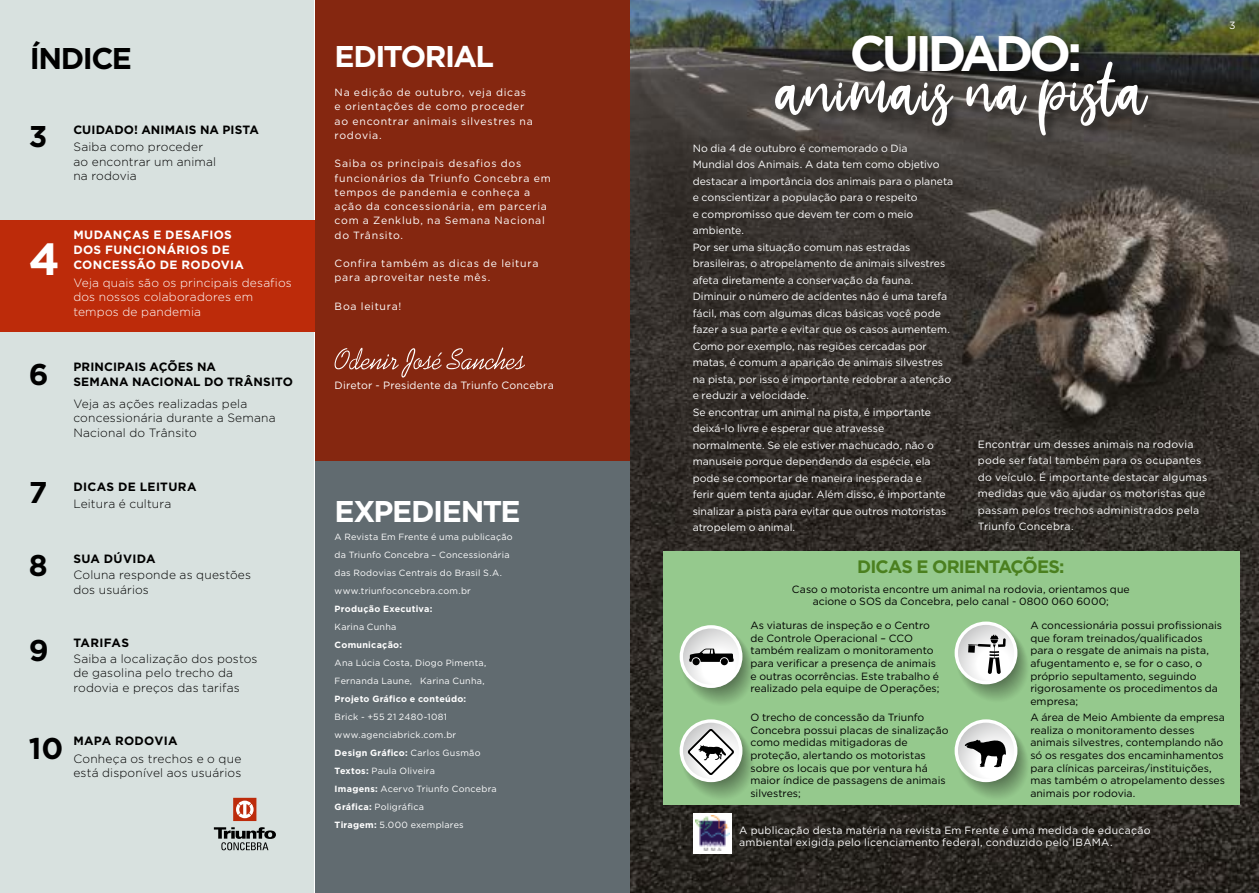
<style>
.page{position:relative;width:1259px;height:893px;background:#fff}
.page>*{position:absolute;margin:0;border:0;box-sizing:border-box;transform-origin:0 0}
.t1{font:102px "Shelva";letter-spacing:.02em;color:#fff}
.t2{font:700 49.95px "Gotham";letter-spacing:-.09em;color:#fff}
.t3{font:700 45px "Gotham";color:#fff}
.t4{font:700 30px "Gotham";letter-spacing:-.05em;color:#fff}
.t5{font:700 30px "Gotham";letter-spacing:-.05em;color:#000}
.t6{font:700 18px "Gotham";letter-spacing:-.045em;color:#4b801f}
.t7{font:300 12px/14.4px "Gotham";letter-spacing:.015em;color:#000}
.t8{font:700 12px/15px "Gotham";letter-spacing:.01em;color:#000}
.t9{font:300 12px/14.4px "Gotham";letter-spacing:.015em;color:#fff}
.t10{font:700 12px/15px "Gotham";letter-spacing:.03em;color:#fff}
.t11{font:700 12px "Gotham";letter-spacing:.03em;color:#000}
.t12{font:10.65px "Gotham";letter-spacing:.02em;color:#fff}
.t13{font:10.5px/16.5px "Gotham";letter-spacing:.005em;color:#fff}
.t14{font:10.5px/12.6px "Gotham";color:#000}
.t15{font:10.5px/14.2px "Gotham";letter-spacing:.07em;color:#fff}
.t16{font:9px/18px "Gotham";letter-spacing:.025em;color:#fff}
.t17{font:700 9px "Gotham";letter-spacing:.03em;color:#fff}
.s1{font-weight:700}
</style>
<div class="page">
<img style="left:629px;top:0;width:630px;height:893px">
<div style="left:663px;top:552px;width:576px;height:253px;background:#95c98d"></div>
<svg style="left:954px;top:719px;width:73px;height:79px"></svg>
<svg style="left:679px;top:719px;width:73px;height:79px"></svg>
<svg style="left:954px;top:621px;width:73px;height:79px"></svg>
<svg style="left:679px;top:625px;width:73px;height:79px"></svg>
<div style="left:850px;top:34px;width:240px;height:48px;background:#000;opacity:.4"></div>
<div style="left:774px;top:60px;width:386px;height:87px;background:#000;opacity:.39"></div>
<div style="left:693px;top:813px;width:38px;height:41px;background:#fff"></div>
<img style="left:695px;top:815px;width:34px;height:35px">
<div style="left:0;top:0;width:314px;height:893px;background:#d8e1df"></div>
<div style="left:315px;top:0;width:314px;height:462px;background:#852710"></div>
<div style="left:315px;top:462px;width:314px;height:431px;background:#616b70"></div>
<svg style="left:334px;top:347px;width:191px;height:31px"></svg>
<svg style="left:214px;top:827px;width:62px;height:23px"></svg>
<svg style="left:233px;top:798px;width:23px;height:23px"></svg>
<div style="left:0;top:220px;width:315px;height:112px;background:#bd2b0a"></div>
<h3 class="t5" style="left:30px;top:41px;width:104px">ÍNDICE</h3>
<h3 class="t5" style="left:29px;top:119px;width:20px">3</h3>
<p class="t8" style="left:73px;top:122px;width:187px">CUIDADO! ANIMAIS NA PISTA</p>
<p class="t7" style="left:73px;top:140px;width:144px">Saiba como proceder ao encontrar um animal na rodovia</p>
<h3 class="t3" style="left:29px;top:233px;width:33px">4</h3>
<p class="t10" style="left:73px;top:227px;width:172px">MUDANÇAS E DESAFIOS<br>DOS FUNCIONÁRIOS DE<br>CONCESSÃO DE RODOVIA</p>
<p class="t9" style="left:73px;top:275px;width:220px">Veja quais são os principais desafios dos nossos colaboradores em tempos de pandemia</p>
<h3 class="t5" style="left:29px;top:357px;width:21px">6</h3>
<p class="t8" style="left:73px;top:359px;width:221px">PRINCIPAIS AÇÕES NA<br>SEMANA NACIONAL DO TRÂNSITO</p>
<p class="t7" style="left:73px;top:396px;width:204px">Veja as ações realizadas pela concessionária durante a Semana<br>Nacional do Trânsito</p>
<h3 class="t5" style="left:29px;top:475px;width:20px">7</h3>
<p class="t11" style="left:73px;top:479px;width:125px">DICAS DE LEITURA</p>
<p class="t7" style="left:73px;top:497px;width:99px">Leitura é cultura</p>
<h3 class="t5" style="left:29px;top:548px;width:20px">8</h3>
<h3 class="t5" style="left:29px;top:633px;width:21px">9</h3>
<p class="t11" style="left:73px;top:551px;width:84px">SUA DÚVIDA</p>
<p class="t7" style="left:73px;top:568px;width:179px">Coluna responde as questões dos usuários</p>
<p class="t11" style="left:73px;top:636px;width:57px">TARIFAS</p>
<p class="t7" style="left:73px;top:651px;width:186px">Saiba a localização dos postos de gasolina pelo trecho da rodovia e preços das tarifas</p>
<h3 class="t5" style="left:29px;top:731px;width:36px">10</h3>
<p class="t8" style="left:73px;top:732px;width:106px">MAPA RODOVIA</p>
<p class="t7" style="left:73px;top:751px;width:169px">Conheça os trechos e o que está disponível aos usuários</p>
<h3 class="t4" style="left:334px;top:39px;width:161px">EDITORIAL</h3>
<p class="t15" style="left:334px;top:85px;width:200px">Na edição de outubro, veja dicas e orientações de como proceder ao encontrar animais silvestres na rodovia.</p>
<p class="t15" style="left:334px;top:156px;width:218px">Saiba os principais desafios dos funcionários da Triunfo Concebra em tempos de pandemia e conheça a ação da concessionária, em parceria com a Zenklub, na Semana Nacional do Trânsito.</p>
<p class="t15" style="left:334px;top:256px;width:205px">Confira também as dicas de leitura para aproveitar neste mês.</p>
<p class="t15" style="left:334px;top:299px;width:68px">Boa leitura!</p>
<p class="t12" style="left:334px;top:379px;width:221px">Diretor - Presidente da Triunfo Concebra</p>
<h3 class="t4" style="left:334px;top:494px;width:187px">EXPEDIENTE</h3>
<p class="t16" style="left:335px;top:528px;width:180px">A Revista Em Frente é uma publicação da Triunfo Concebra – Concessionária das Rodovias Centrais do Brasil S.A. www.triunfoconcebra.com.br</p>
<p class="t17" style="left:335px;top:604px;width:99px">Produção Executiva:</p>
<p class="t16" style="left:335px;top:618px;width:63px">Karina Cunha</p>
<p class="t17" style="left:335px;top:640px;width:69px">Comunicação:</p>
<p class="t16" style="left:335px;top:654px;width:153px">Ana Lúcia Costa, Diogo Pimenta,<br>Fernanda Laune, Karina Cunha,</p>
<p class="t17" style="left:335px;top:694px;width:133px">Projeto Gráfico e conteúdo:</p>
<p class="t16" style="left:335px;top:708px;width:164px">Brick - +55 21 2480-1081 www.agenciabrick.com.br<br><span class="s1">Design Gráfico:</span> Carlos Gusmão<br><span class="s1">Textos:</span> Paula Oliveira<br><span class="s1">Imagens:</span> Acervo Triunfo Concebra<br><span class="s1">Gráfica:</span> Poligráfica<br><span class="s1">Tiragem:</span> 5.000 exemplares</p>
<h2 class="t2" style="left:850px;top:25px;width:234px">CUIDADO:</h2>
<h1 class="t1" style="left:776px;top:38px;width:371px">animais na pista</h1>
<p class="t13" style="left:692px;top:140px;width:262px">No dia 4 de outubro é comemorado o Dia<br>Mundial dos Animais. A data tem como objetivo destacar a importância dos animais para o planeta e conscientizar a população para o respeito<br>e compromisso que devem ter com o meio ambiente.<br>Por ser uma situação comum nas estradas brasileiras, o atropelamento de animais silvestres afeta diretamente a conservação da fauna.<br>Diminuir o número de acidentes não é uma tarefa fácil, mas com algumas dicas básicas você pode fazer a sua parte e evitar que os casos aumentem.<br>Como por exemplo, nas regiões cercadas por matas, é comum a aparição de animais silvestres na pista, por isso é importante redobrar a atenção e reduzir a velocidade.<br>Se encontrar um animal na pista, é importante deixá-lo livre e esperar que atravesse normalmente. Se ele estiver machucado, não o manuseie porque dependendo da espécie, ela pode se comportar de maneira inesperada e<br>ferir quem tenta ajudar. Além disso, é importante sinalizar a pista para evitar que outros motoristas atropelem o animal.</p>
<p class="t13" style="left:978px;top:435px;width:231px">Encontrar um desses animais na rodovia pode ser fatal também para os ocupantes do veículo. É importante destacar algumas medidas que vão ajudar os motoristas que passam pelos trechos administrados pela Triunfo Concebra.</p>
<p class="t13" style="left:1229px;top:17px;width:8px">3</p>
<h3 class="t6" style="left:857px;top:556px;width:209px">DICAS E ORIENTAÇÕES:</h3>
<p class="t14" style="left:792px;top:582px;width:339px;text-align:center">Caso o motorista encontre um animal na rodovia, orientamos que acione o SOS da Concebra, pelo canal - 0800 060 6000;</p>
<p class="t14" style="left:1030px;top:619px;width:193px">A concessionária possui profissionais que foram treinados/qualificados para o resgate de animais na pista, afugentamento e, se for o caso, o próprio sepultamento, seguindo rigorosamente os procedimentos da empresa;</p>
<p class="t14" style="left:750px;top:619px;width:190px">As viaturas de inspeção e o Centro de Controle Operacional – CCO também realizam o monitoramento para verificar a presença de animais e outras ocorrências. Este trabalho é realizado pela equipe de Operações;</p>
<p class="t14" style="left:750px;top:711px;width:200px">O trecho de concessão da Triunfo<br>Concebra possui placas de sinalização como medidas mitigadoras de proteção, alertando os motoristas sobre os locais que por ventura há maior índice de passagens de animais silvestres;</p>
<p class="t14" style="left:1030px;top:711px;width:196px">A área de Meio Ambiente da empresa realiza o monitoramento desses animais silvestres, contemplando não só os resgates dos encaminhamentos para clínicas parceiras/instituições, mas também o atropelamento desses animais por rodovia.</p>
<p class="t13" style="left:739px;top:823px;width:413px;line-height:12.6px">A publicação desta matéria na revista Em Frente é uma medida de educação ambiental exigida pelo licenciamento federal, conduzido pelo IBAMA.</p>
</div>
